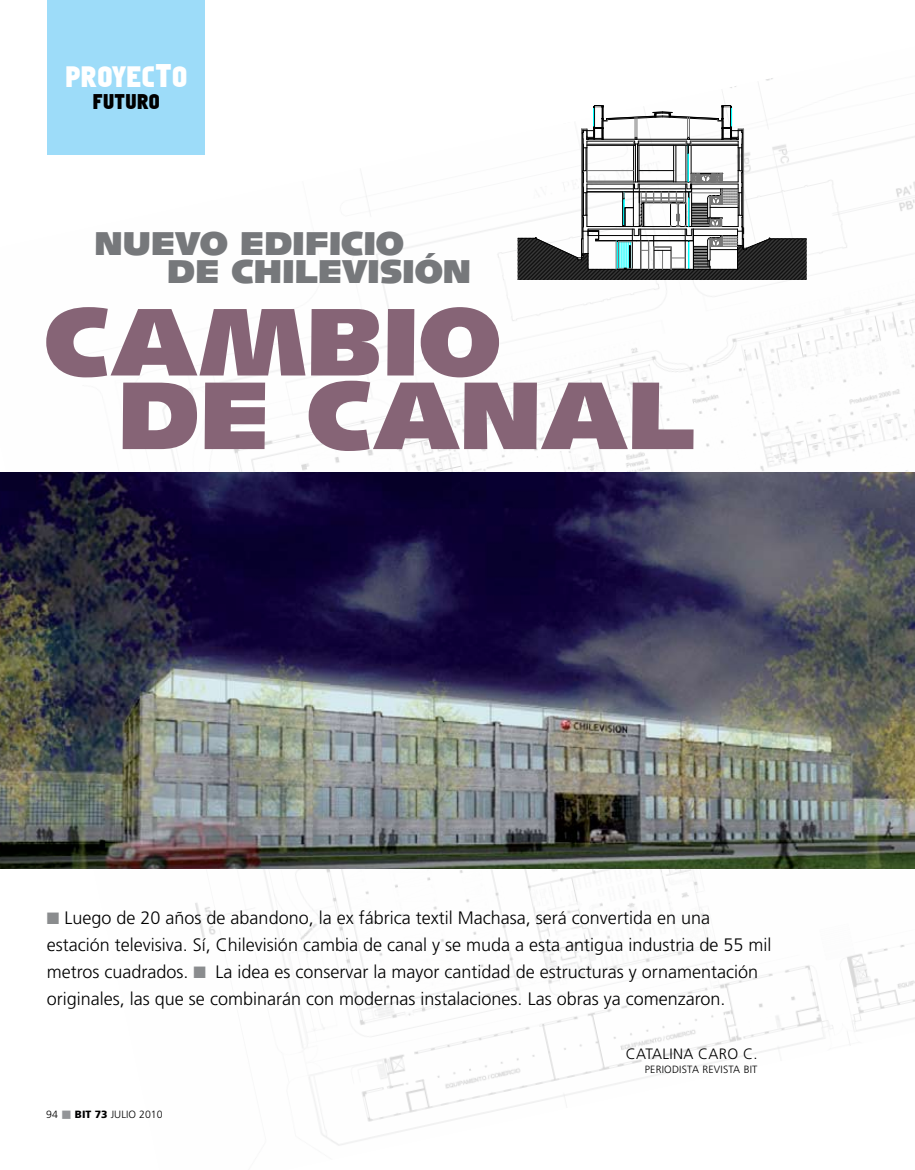
<style>
.page{position:relative;width:915px;height:1170px;background:#fff}
.page>*{position:absolute;margin:0;border:0;box-sizing:border-box;transform-origin:0 0}
.t1{font:900 96px/73.5px "Syntax";color:#866476;scale:1.1 1}
.t2{font:900 33px/28.2px "Syntax";color:#76787b;scale:1.1 1}
.t3{font:27px "Faktos";letter-spacing:.02em;color:#fff}
.t4{font:19.5px "Faktos";letter-spacing:.02em;color:#000}
.t5{font:300 18px/27px "Frutiger";color:#000}
.t6{font:300 15px "Frutiger";letter-spacing:.02em;color:#000}
.t7{font:300 10.5px "Frutiger";letter-spacing:.02em;color:#000}
.s1{font-size:30px}
.s2{color:#8a8c8e}
.s3{color:#939598}
.s4{font-weight:900}
</style>
<div class="page">
<img style="left:0;top:78px;width:914px;height:1068px">
<img style="left:0;top:472px;width:914px;height:396px">
<svg style="left:517px;top:105px;width:289px;height:174px"></svg>
<div style="left:47px;top:0;width:158px;height:154px;background:#9ddcf9"></div>
<h3 class="t3" style="left:65px;top:61px;width:123px">PROYEC<span class="s1">T</span>O</h3>
<p class="t4" style="left:93px;top:90px;width:68px">FUTURO</p>
<h2 class="t2" style="left:167px;top:229px;width:278px;text-indent:-73px">NUEVO EDIFICIO<br>DE CHILEVISIÓN</h2>
<h1 class="t1" style="left:118px;top:306px;width:528px;text-indent:-73px">CAMBIO<br>DE CANAL</h1>
<p class="t5" style="left:47px;top:903px;width:726px"><span class="s2">■</span> Luego de 20 años de abandono, la ex fábrica textil Machasa, será convertida en una estación televisiva. Sí, Chilevisión cambia de canal y se muda a esta antigua industria de 55 mil metros cuadrados. <span class="s2">■</span> La idea es conservar la mayor cantidad de estructuras y ornamentación originales, las que se combinarán con modernas instalaciones. Las obras ya comenzaron.</p>
<p class="t7" style="left:46px;top:1108px;width:118px">94 <span class="s3">■</span> <span class="s4">BIT 73</span> julio 2010</p>
<p class="t6" style="left:625px;top:1045px;width:133px">Catalina Caro C.</p>
<p class="t7" style="left:644px;top:1063px;width:114px">Periodista Revista BiT</p>
</div>
